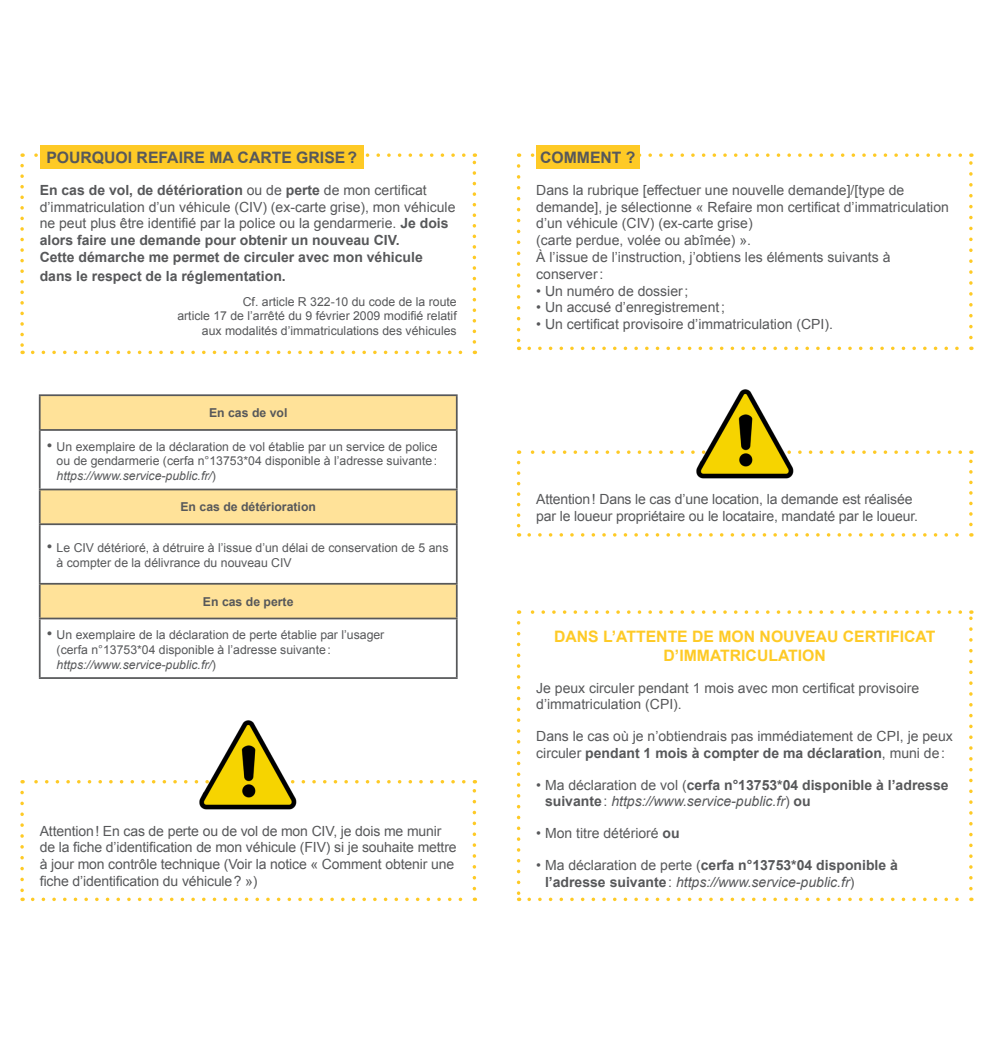
<style>
.page{position:relative;width:993px;height:1042px;background:#fff}
.page>*{position:absolute;margin:0;border:0;box-sizing:border-box;transform-origin:0 0}
.Texte_courant{font:700 15.75px/18.9px "Arial";color:#feca26;text-align:center}
.Texte_courant-2{font:700 15.75px "Arial";color:#57585a}
.Texte_courant-3{font:14px/16.8px "Arial";color:#57585a}
.Texte_courant-4{font:700 14px/16.8px "Arial";color:#57585a}
.Texte_courant-5{font:12.25px/14.7px "Arial";color:#57585a}
.t1{font:700 12.25px "Arial";color:#57585a}
.s1{font-weight:700}
.s2{font-size:15.75px}
.s3{font-style:italic}
.s4{font-weight:400}
.s5{font-weight:400;font-style:italic}
</style>
<div class="page">
<svg style="left:20px;top:166px;width:4px;height:188px"></svg>
<svg style="left:33px;top:351px;width:442px;height:3px"></svg>
<svg style="left:472px;top:153px;width:4px;height:189px"></svg>
<svg style="left:22px;top:153px;width:441px;height:4px"></svg>
<div style="left:40px;top:146px;width:323px;height:23px;background:#feca26"></div>
<svg style="left:516px;top:166px;width:4px;height:184px"></svg>
<svg style="left:529px;top:346px;width:442px;height:4px"></svg>
<svg style="left:969px;top:153px;width:3px;height:185px"></svg>
<svg style="left:518px;top:153px;width:442px;height:4px"></svg>
<div style="left:536px;top:146px;width:103px;height:23px;background:#feca26"></div>
<svg style="left:41px;top:396px;width:415px;height:221px"></svg>
<hr style="left:39px;top:394px;width:418px;height:2px;background:#57585a">
<hr style="left:39px;top:396px;width:2px;height:33px;background:#57585a">
<hr style="left:456px;top:396px;width:1px;height:33px;background:#57585a">
<hr style="left:39px;top:429px;width:418px;height:2px;background:#57585a">
<hr style="left:39px;top:431px;width:2px;height:58px;background:#57585a">
<hr style="left:456px;top:431px;width:1px;height:58px;background:#57585a">
<hr style="left:39px;top:489px;width:418px;height:1px;background:#57585a">
<hr style="left:39px;top:490px;width:2px;height:33px;background:#57585a">
<hr style="left:456px;top:490px;width:1px;height:33px;background:#57585a">
<hr style="left:39px;top:523px;width:418px;height:2px;background:#57585a">
<hr style="left:39px;top:525px;width:2px;height:58px;background:#57585a">
<hr style="left:456px;top:525px;width:1px;height:58px;background:#57585a">
<hr style="left:39px;top:583px;width:418px;height:2px;background:#57585a">
<hr style="left:39px;top:585px;width:2px;height:32px;background:#57585a">
<hr style="left:456px;top:585px;width:1px;height:32px;background:#57585a">
<hr style="left:39px;top:617px;width:418px;height:2px;background:#57585a">
<hr style="left:39px;top:619px;width:2px;height:58px;background:#57585a">
<hr style="left:456px;top:619px;width:1px;height:58px;background:#57585a">
<hr style="left:39px;top:677px;width:418px;height:2px;background:#57585a">
<svg style="left:516px;top:623px;width:4px;height:278px"></svg>
<svg style="left:529px;top:897px;width:442px;height:4px"></svg>
<svg style="left:969px;top:610px;width:3px;height:278px"></svg>
<svg style="left:518px;top:610px;width:442px;height:4px"></svg>
<svg style="left:516px;top:462px;width:4px;height:75px"></svg>
<svg style="left:529px;top:533px;width:442px;height:4px"></svg>
<svg style="left:969px;top:450px;width:3px;height:74px"></svg>
<svg style="left:518px;top:450px;width:442px;height:4px"></svg>
<svg style="left:20px;top:792px;width:4px;height:109px"></svg>
<svg style="left:33px;top:897px;width:442px;height:4px"></svg>
<svg style="left:472px;top:780px;width:4px;height:108px"></svg>
<svg style="left:22px;top:780px;width:441px;height:3px"></svg>
<img style="left:693px;top:389px;width:102px;height:90px">
<img style="left:197px;top:720px;width:102px;height:90px">
<p class="Texte_courant-2" style="left:46px;top:147px;width:312px">POURQUOI REFAIRE MA CARTE GRISE?</p>
<p class="Texte_courant-3" style="left:40px;top:182px;width:417px"><span class="s1">En cas de vol, de détérioration</span> ou de <span class="s1">perte</span> de mon certificat d’immatriculation d’un véhicule (CIV) (ex-carte grise), mon véhicule ne peut plus être identifié par la police ou la gendarmerie. <span class="s1">Je dois alors faire une demande pour obtenir un nouveau CIV.<br>Cette démarche me permet de circuler avec mon véhicule</span></p>
<p class="Texte_courant-4" style="left:40px;top:268px;width:247px">dans le respect de la réglementation.</p>
<p class="Texte_courant-5" style="left:243px;top:294px;width:215px">Cf. article R 322-10 du code de la route</p>
<p class="Texte_courant-5" style="left:177px;top:309px;width:281px;text-align:right">article 17 de l’arrêté du 9 février 2009 modifié relatif aux modalités d’immatriculations des véhicules</p>
<p class="Texte_courant-2" style="left:540px;top:147px;width:97px">COMMENT ?</p>
<p class="Texte_courant-3" style="left:536px;top:182px;width:414px">Dans la rubrique [effectuer une nouvelle demande]/[type de demande], je sélectionne « Refaire mon certificat d’immatriculation d’un véhicule (CIV) (ex-carte grise)<br>(carte perdue, volée ou abîmée) ».</p>
<p class="Texte_courant-3" style="left:536px;top:249px;width:356px">À l’issue de l’instruction, j’obtiens les éléments suivants à conserver:</p>
<p class="Texte_courant-3" style="left:536px;top:282px;width:154px">• Un numéro de dossier;</p>
<p class="Texte_courant-3" style="left:536px;top:299px;width:190px">• Un accusé d’enregistrement;</p>
<p class="Texte_courant-3" style="left:536px;top:316px;width:298px">• Un certificat provisoire d’immatriculation (CPI).</p>
<p class="t1" style="left:209px;top:405px;width:80px">En cas de vol</p>
<p class="Texte_courant-5" style="left:57px;top:439px;width:382px;text-align:justify;text-indent:-10px"><span class="s2">•</span> Un exemplaire de la déclaration de vol établie par un service de police ou de gendarmerie (cerfa n°13753*04 disponible à l’adresse suivante: <span class="s3">https://www.service-public.fr/</span>)</p>
<p class="t1" style="left:180px;top:499px;width:137px">En cas de détérioration</p>
<p class="Texte_courant-5" style="left:57px;top:541px;width:393px;text-indent:-10px"><span class="s2">•</span> Le CIV détérioré, à détruire à l’issue d’un délai de conservation de 5 ans à compter de la délivrance du nouveau CIV</p>
<p class="t1" style="left:203px;top:593px;width:92px">En cas de perte</p>
<p class="Texte_courant-5" style="left:57px;top:628px;width:329px;text-indent:-10px"><span class="s2">•</span> Un exemplaire de la déclaration de perte établie par l’usager (cerfa n°13753*04 disponible à l’adresse suivante: <span class="s3">https://www.service-public.fr/</span>)</p>
<p class="Texte_courant" style="left:554px;top:627px;width:382px">DANS L’ATTENTE DE MON NOUVEAU CERTIFICAT<br>D’IMMATRICULATION</p>
<p class="Texte_courant-3" style="left:536px;top:679px;width:384px">Je peux circuler pendant 1 mois avec mon certificat provisoire d’immatriculation (CPI).</p>
<p class="Texte_courant-3" style="left:536px;top:728px;width:418px">Dans le cas où je n’obtiendrais pas immédiatement de CPI, je peux circuler <span class="s1">pendant 1 mois à compter de ma déclaration</span>, muni de:</p>
<p class="Texte_courant-4" style="left:545px;top:777px;width:405px;text-indent:-9px"><span class="s4">• Ma déclaration de vol (</span>cerfa n°13753*04 disponible à l’adresse suivante<span class="s4">:</span> <span class="s5">https://www.service-public.fr</span><span class="s4">)</span> ou</p>
<p class="Texte_courant-3" style="left:536px;top:825px;width:145px">• Mon titre détérioré <span class="s1">ou</span></p>
<p class="Texte_courant-4" style="left:545px;top:857px;width:354px;text-indent:-9px"><span class="s4">• Ma déclaration de perte (</span>cerfa n°13753*04 disponible à l’adresse suivante<span class="s4">:</span> <span class="s5">https://www.service-public.fr</span><span class="s4">)</span></p>
<p class="Texte_courant-3" style="left:536px;top:491px;width:383px">Attention! Dans le cas d’une location, la demande est réalisée par le loueur propriétaire ou le locataire, mandaté par le loueur.</p>
<p class="Texte_courant-3" style="left:40px;top:822px;width:418px">Attention! En cas de perte ou de vol de mon CIV, je dois me munir de la fiche d’identification de mon véhicule (FIV) si je souhaite mettre à jour mon contrôle technique (Voir la notice « Comment obtenir une fiche d’identification du véhicule? »)</p>
</div>
